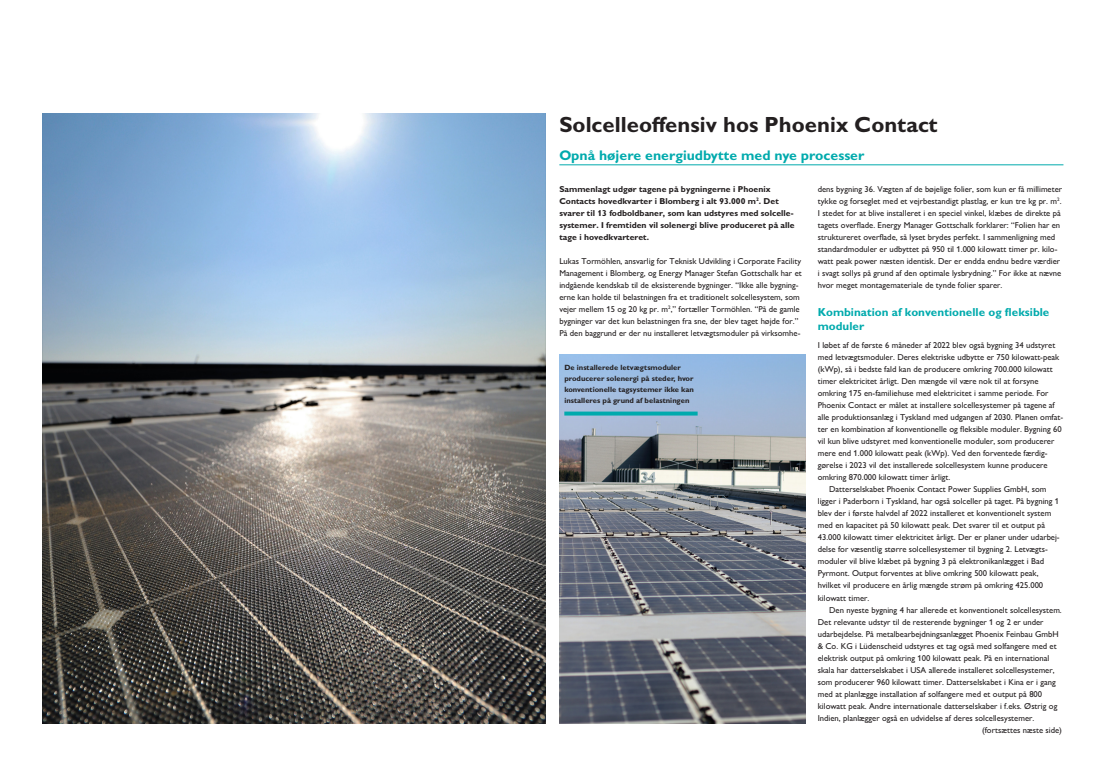
<style>
.page{position:relative;width:1106px;height:766px;background:#fff}
.page>*{position:absolute;margin:0;border:0;box-sizing:border-box;transform-origin:0 0}
._11_Headline{font:700 22px "Px C Gill Alt One";color:#231f20}
._22_Subhead_zweizeilig{font:700 14px "Px C Gill Alt One";color:#00aaad}
._21_Zwischenüberschrift_zweizeilig_Sans{font:700 11.6px/13.9px "Px C Gill Alt One";color:#00aaad}
._14_Body_text{font:8.6px/12px "Px C Gill Alt One";color:#231f20}
._14_Body_text-2{font:700 8.6px/12px "Px C Gill Alt One";color:#231f20}
._20_Image_text_line_at_bottom{font:700 7.6px/11px "Px C Gill Alt One";color:#231f20}
</style>
<div class="page">
<hr style="left:559px;top:164px;width:504px;height:1px;background:#00aaad">
<img style="left:43px;top:113px;width:502px;height:610px">
<img style="left:559px;top:355px;width:246px;height:368px">
<svg style="left:564px;top:411px;width:133px;height:4px"></svg>
<p class="_11_Headline" style="left:559px;top:111px;width:380px">Solcelleoffensiv hos Phoenix Contact</p>
<p class="_22_Subhead_zweizeilig" style="left:559px;top:147px;width:306px">Opnå højere energiudbytte med nye processer</p>
<p class="_14_Body_text-2" style="left:559px;top:183px;width:213px">Sammenlagt udgør tagene på bygningerne i Phoenix</p>
<p class="_14_Body_text-2" style="left:559px;top:195px;width:221px">Contacts hovedkvarter i Blomberg i alt 93.000 m<sup>2</sup>. Det</p>
<p class="_14_Body_text-2" style="left:559px;top:207px;width:237px">svarer til 13 fodboldbaner, som kan udstyres med solcelle&shy;systemer. I fremtiden vil solenergi blive produceret på alle tage i hovedkvarteret.</p>
<p class="_14_Body_text" style="left:559px;top:255px;width:244px">Lukas Tormöhlen, ansvarlig for Teknisk Udvikling i Corporate Facility Management i Blomberg, og Energy Manager Stefan Gottschalk har et indgående kendskab til de eksisterende bygninger. “Ikke alle bygning&shy;erne kan holde til belastningen fra et traditionelt solcellesystem, som vejer mellem 15 og 20 kg pr. m<sup>2</sup>,” fortæller Tormöhlen. “På de gamle bygninger var det kun belastningen fra sne, der blev taget højde for.” På den baggrund er der nu installeret letvægtsmoduler på virksomhe-</p>
<p class="_14_Body_text" style="left:817px;top:183px;width:246px">dens bygning 36. Vægten af de bøjelige folier, som kun er få millimeter tykke og forseglet med et vejrbestandigt plastlag, er kun tre kg pr. m<sup>2</sup>.<br>I stedet for at blive installeret i en speciel vinkel, klæbes de direkte på tagets overflade. Energy Manager Gottschalk forklarer: “Folien har en struktureret overflade, så lyset brydes perfekt. I sammenligning med standardmoduler er udbyttet på 950 til 1.000 kilowatt timer pr. kilo&shy;watt peak power næsten identisk. Der er endda endnu bedre værdier i svagt sollys på grund af den optimale lysbrydning.” For ikke at nævne hvor meget montagemateriale de tynde folier sparer.</p>
<p class="_21_Zwischenüberschrift_zweizeilig_Sans" style="left:817px;top:304px;width:233px">Kombination af konventionelle og fleksible moduler</p>
<p class="_14_Body_text" style="left:817px;top:339px;width:243px">I løbet af de første 6 måneder af 2022 blev også bygning 34 udstyret med letvægtsmoduler. Deres elektriske udbytte er 750 kilowatt-peak (kWp), så i bedste fald kan de producere omkring 700.000 kilowatt timer elektricitet årligt. Den mængde vil være nok til at forsyne</p>
<p class="_14_Body_text" style="left:817px;top:387px;width:247px">omkring 175 en-familiehuse med elektricitet i samme periode. For Phoenix Contact er målet at installere solcellesystemer på tagene af alle produktionsanlæg i Tyskland med udgangen af 2030. Planen omfat&shy;ter en kombination af konventionelle og fleksible moduler. Bygning 60 vil kun blive udstyret med konventionelle moduler, som producerer mere end 1.000 kilowatt peak (kWp). Ved den forventede færdig&shy;gørelse i 2023 vil det installerede solcellesystem kunne producere omkring 870.000 kilowatt timer årligt.</p>
<p class="_14_Body_text" style="left:817px;top:483px;width:243px;text-indent:11px">Datterselskabet Phoenix Contact Power Supplies GmbH, som ligger i Paderborn i Tyskland, har også solceller på taget. På bygning 1 blev der i første halvdel af 2022 installeret et konventionelt system med en kapacitet på 50 kilowatt peak. Det svarer til et output på 43.000 kilowatt timer elektricitet årligt. Der er planer under udarbej&shy;delse for væsentlig større solcellesystemer til bygning 2. Letvægts&shy;moduler vil blive klæbet på bygning 3 på elektronikanlægget i Bad Pyrmont. Output forventes at blive omkring 500 kilowatt peak, hvilket vil producere en årlig mængde strøm på omkring 425.000 kilowatt timer.</p>
<p class="_14_Body_text" style="left:817px;top:603px;width:245px;text-indent:11px">Den nyeste bygning 4 har allerede et konventionelt solcellesystem.<br>Det relevante udstyr til de resterende bygninger 1 og 2 er under udarbejdelse. På metalbearbejdningsanlægget Phoenix Feinbau GmbH &amp; Co. KG i Lüdenscheid udstyres et tag også med solfangere med et elektrisk output på omkring 100 kilowatt peak. På en international skala har datterselskabet i USA allerede installeret solcellesystemer, som producerer 960 kilowatt timer. Datterselskabet i Kina er i gang med at planlægge installation af solfangere med et output på 800 kilowatt peak. Andre internationale datterselskaber i f.eks. Østrig og Indien, planlægger også en udvidelse af deres solcellesystemer.</p>
<p class="_20_Image_text_line_at_bottom" style="left:564px;top:362px;width:131px">De installerede letvægtsmoduler producerer solenergi på steder, hvor konventionelle tagsystemer ikke kan installeres på grund af belastningen</p>
<p class="_14_Body_text" style="left:982px;top:723px;width:81px">(fortsættes næste side)</p>
</div>
